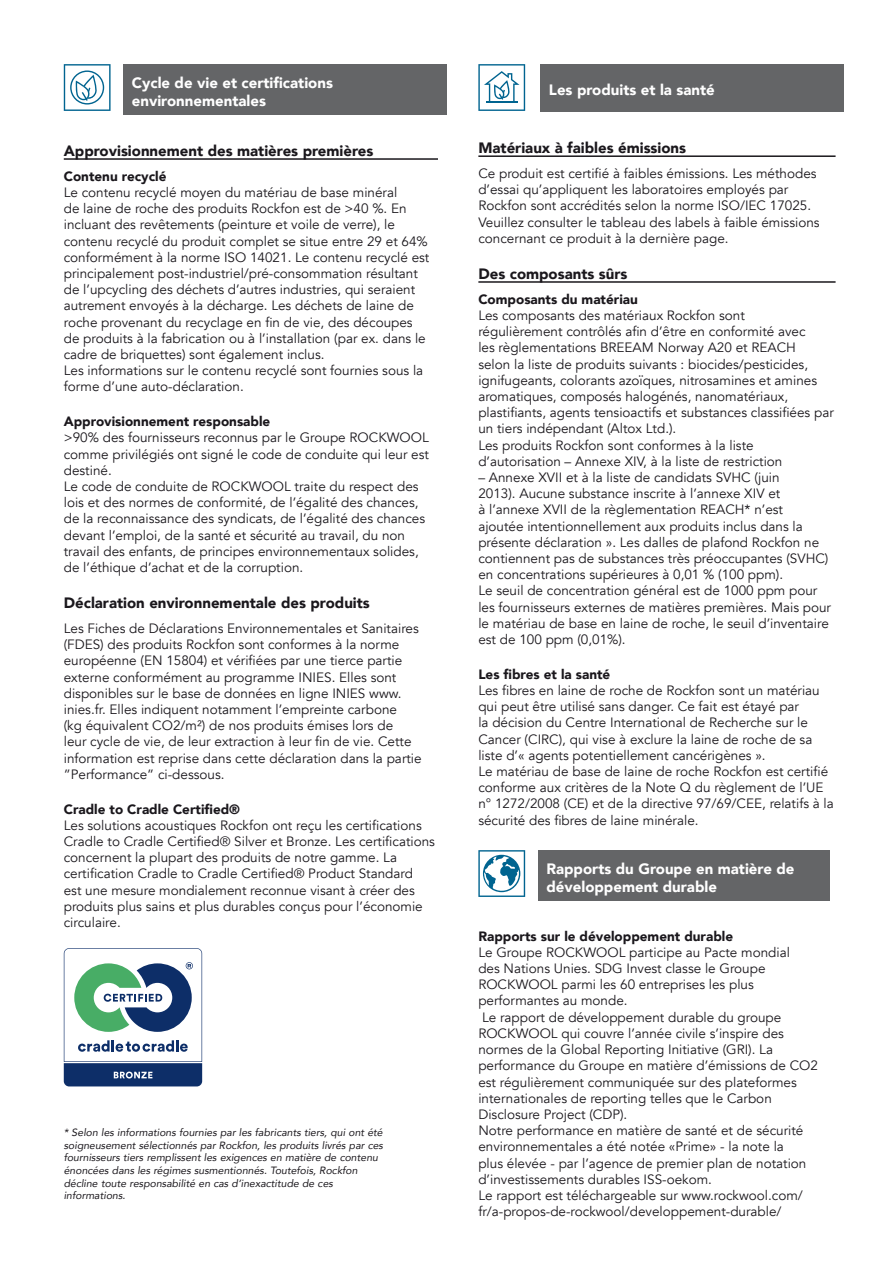
<style>
.page{position:relative;width:893px;height:1263px;background:#fff}
.page>*{position:absolute;margin:0;border:0;box-sizing:border-box;transform-origin:0 0}
.t1{font:900 15px "Avenir";color:#1a171c}
.t2{font:900 15px/18px "Avenir";color:#fff}
.t3{font:13.5px/16.2px "Avenir";color:#1a171c}
.t4{font:900 13.5px "Avenir";color:#1a171c}
.t5{font:italic 10.5px/12.6px "Avenir";color:#1a171c}
</style>
<div class="page">
<div style="left:123px;top:64px;width:323px;height:50px;background:#646567"></div>
<svg style="left:64px;top:64px;width:47px;height:47px"></svg>
<hr style="left:64px;top:158px;width:374px;height:2px;background:#1a171c">
<div style="left:540px;top:64px;width:304px;height:47px;background:#646567"></div>
<svg style="left:478px;top:64px;width:47px;height:47px"></svg>
<hr style="left:486px;top:101px;width:31px;height:2px;background:#006490">
<hr style="left:478px;top:155px;width:358px;height:2px;background:#1a171c">
<hr style="left:478px;top:281px;width:358px;height:2px;background:#1a171c">
<div style="left:538px;top:850px;width:291px;height:50px;background:#646567"></div>
<svg style="left:478px;top:850px;width:47px;height:47px"></svg>
<svg style="left:64px;top:948px;width:138px;height:138px"></svg>
<p class="t2" style="left:132px;top:73px;width:203px">Cycle de vie et certifications environnementales</p>
<p class="t1" style="left:64px;top:138px;width:311px">Approvisionnement des matières premières</p>
<p class="t4" style="left:64px;top:165px;width:104px">Contenu recyclé</p>
<p class="t3" style="left:64px;top:185px;width:367px">Le contenu recyclé moyen du matériau de base minéral<br>de laine de roche des produits Rockfon est de &gt;40 %. En incluant des revêtements (peinture et voile de verre), le contenu recyclé du produit complet se situe entre 29 et 64% conformément à la norme ISO 14021. Le contenu recyclé est principalement post-industriel/pré-consommation résultant de l’upcycling des déchets d’autres industries, qui seraient autrement envoyés à la décharge. Les déchets de laine de roche provenant du recyclage en fin de vie, des découpes de produits à la fabrication ou à l’installation (par ex. dans le cadre de briquettes) sont également inclus.<br>Les informations sur le contenu recyclé sont fournies sous la forme d’une auto-déclaration.</p>
<p class="t4" style="left:64px;top:410px;width:208px">Approvisionnement responsable</p>
<p class="t3" style="left:64px;top:430px;width:367px">&gt;90% des fournisseurs reconnus par le Groupe ROCKWOOL comme privilégiés ont signé le code de conduite qui leur est destiné.<br>Le code de conduite de ROCKWOOL traite du respect des lois et des normes de conformité, de l’égalité des chances, de la reconnaissance des syndicats, de l’égalité des chances devant l’emploi, de la santé et sécurité au travail, du non travail des enfants, de principes environnementaux solides, de l’éthique d’achat et de la corruption.</p>
<p class="t1" style="left:64px;top:590px;width:308px">Déclaration environnementale des produits</p>
<p class="t3" style="left:64px;top:620px;width:359px">Les Fiches de Déclarations Environnementales et Sanitaires (FDES) des produits Rockfon sont conformes à la norme européenne (EN 15804) et vérifiées par une tierce partie externe conformément au programme INIES. Elles sont disponibles sur le base de données en ligne INIES www. inies.fr. Elles indiquent notamment l’empreinte carbone<br>(kg équivalent CO2/m²) de nos produits émises lors de<br>leur cycle de vie, de leur extraction à leur fin de vie. Cette information est reprise dans cette déclaration dans la partie ”Performance” ci-dessous.</p>
<p class="t4" style="left:64px;top:797px;width:178px">Cradle to Cradle Certified®</p>
<p class="t3" style="left:64px;top:817px;width:373px">Les solutions acoustiques Rockfon ont reçu les certifications Cradle to Cradle Certified® Silver et Bronze. Les certifications concernent la plupart des produits de notre gamme. La certification Cradle to Cradle Certified® Product Standard<br>est une mesure mondialement reconnue visant à créer des produits plus sains et plus durables conçus pour l’économie circulaire.</p>
<p class="t5" style="left:64px;top:1126px;width:321px">* Selon les informations fournies par les fabricants tiers, qui ont été soigneusement sélectionnés par Rockfon, les produits livrés par ces fournisseurs tiers remplissent les exigences en matière de contenu énoncées dans les régimes susmentionnés. Toutefois, Rockfon décline toute responsabilité en cas d’inexactitude de ces informations.</p>
<p class="t2" style="left:549px;top:81px;width:167px">Les produits et la santé</p>
<p class="t1" style="left:478px;top:135px;width:209px">Matériaux à faibles émissions</p>
<p class="t3" style="left:478px;top:166px;width:343px">Ce produit est certifié à faibles émissions. Les méthodes d’essai qu’appliquent les laboratoires employés par Rockfon sont accrédités selon la norme ISO/IEC 17025.<br>Veuillez consulter le tableau des labels à faible émissions concernant ce produit à la dernière page.</p>
<p class="t1" style="left:478px;top:261px;width:151px">Des composants sûrs</p>
<p class="t4" style="left:478px;top:288px;width:161px">Composants du matériau</p>
<p class="t3" style="left:478px;top:307px;width:357px">Les composants des matériaux Rockfon sont<br>régulièrement contrôlés afin d’être en conformité avec<br>les règlementations BREEAM Norway A20 et REACH<br>selon la liste de produits suivants : biocides/pesticides, ignifugeants, colorants azoïques, nitrosamines et amines aromatiques, composés halogénés, nanomatériaux, plastifiants, agents tensioactifs et substances classifiées par un tiers indépendant (Altox Ltd.).<br>Les produits Rockfon sont conformes à la liste d’autorisation – Annexe XIV, à la liste de restriction</p>
<p class="t3" style="left:478px;top:469px;width:354px">– Annexe XVII et à la liste de candidats SVHC (juin<br>2013). Aucune substance inscrite à l’annexe XIV et<br>à l’annexe XVII de la règlementation REACH* n’est ajoutée intentionnellement aux produits inclus dans la présente déclaration ». Les dalles de plafond Rockfon ne contiennent pas de substances très préoccupantes (SVHC) en concentrations supérieures à 0,01 % (100 ppm).<br>Le seuil de concentration général est de 1000 ppm pour les fournisseurs externes de matières premières. Mais pour le matériau de base en laine de roche, le seuil d’inventaire est de 100 ppm (0,01%).</p>
<p class="t4" style="left:478px;top:662px;width:133px">Les fibres et la santé</p>
<p class="t3" style="left:478px;top:682px;width:357px">Les fibres en laine de roche de Rockfon sont un matériau qui peut être utilisé sans danger. Ce fait est étayé par<br>la décision du Centre International de Recherche sur le Cancer (CIRC), qui vise à exclure la laine de roche de sa liste d’« agents potentiellement cancérigènes ».<br>Le matériau de base de laine de roche Rockfon est certifié conforme aux critères de la Note Q du règlement de l’UE n° 1272/2008 (CE) et de la directive 97/69/CEE, relatifs à la sécurité des fibres de laine minérale.</p>
<p class="t2" style="left:546px;top:859px;width:250px">Rapports du Groupe en matière de développement durable</p>
<p class="t4" style="left:478px;top:924px;width:256px">Rapports sur le développement durable</p>
<p class="t3" style="left:478px;top:944px;width:341px">Le Groupe ROCKWOOL participe au Pacte mondial<br>des Nations Unies. SDG Invest classe le Groupe ROCKWOOL parmi les 60 entreprises les plus performantes au monde.<br>Le rapport de développement durable du groupe ROCKWOOL qui couvre l’année civile s’inspire des normes de la Global Reporting Initiative (GRI). La performance du Groupe en matière d’émissions de CO2 est régulièrement communiquée sur des plateformes internationales de reporting telles que le Carbon Disclosure Project (CDP).<br>Notre performance en matière de santé et de sécurité environnementales a été notée «Prime» - la note la<br>plus élevée - par l’agence de premier plan de notation d’investissements durables ISS-oekom.<br>Le rapport est téléchargeable sur www.rockwool.com/ fr/a-propos-de-rockwool/developpement-durable/</p>
</div>
